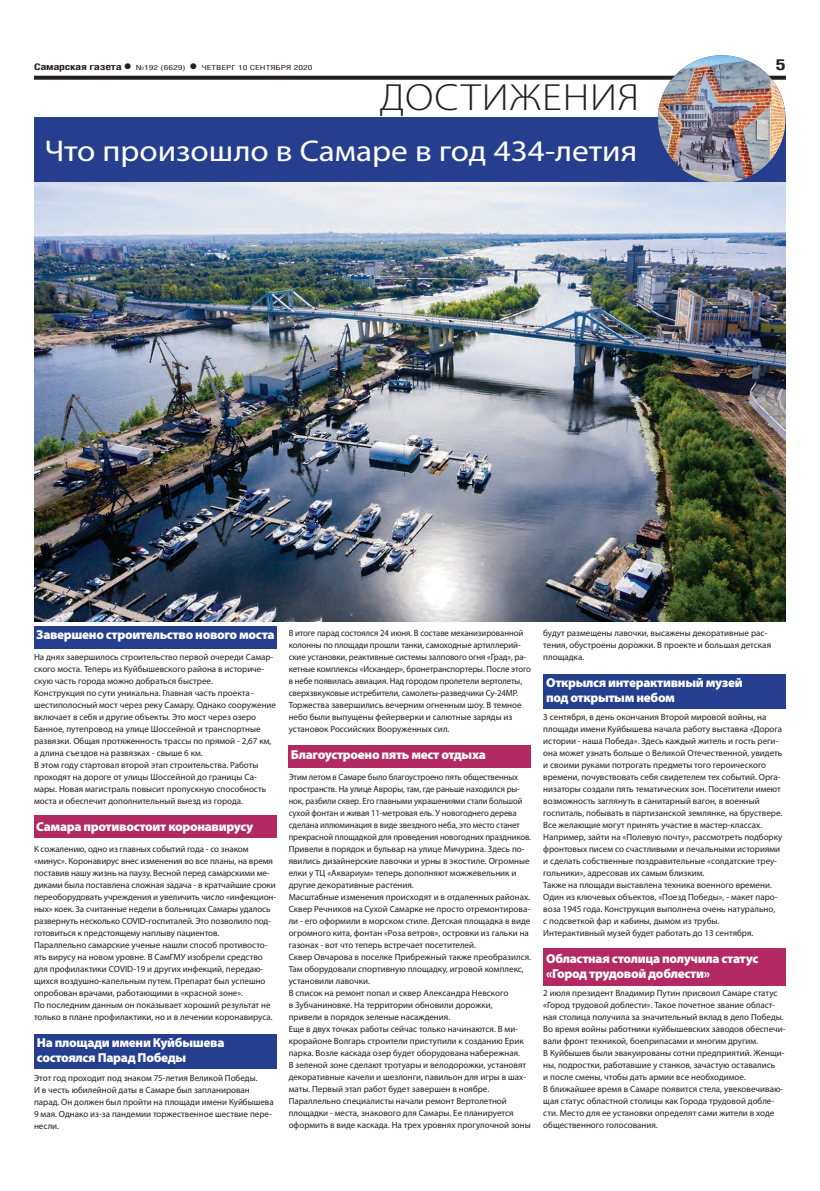
<style>
.page{position:relative;width:820px;height:1191px;background:#fff}
.page>*{position:absolute;margin:0;border:0;box-sizing:border-box;transform-origin:0 0}
.цифра_символ{font:300 38px "Myriad Pro";letter-spacing:.02em;color:#231f20;scale:1.11 1}
.цифра_символ-2{font:30px "Myriad Pro";color:#fff;scale:1.11 1}
.t1{font:700 15px "Helios Cond";color:#231f20;scale:1.4 1}
.допблок_заголовок_бе{font:900 13px/15px "Myriad Pro";letter-spacing:-.025em;color:#fff}
.допблок_текст{font:9px/12px "Myriad Pro";color:#231f20}
.допблок_текст-2{font:9px/12px "Myriad Pro";color:#231f20;scale:.96 1}
.t2{font:700 9px "Helios Cond";letter-spacing:-.02em;color:#231f20;scale:1.4 1}
.t3{font:7px "Helios Cond";color:#231f20;scale:1.4 1}
.s1{font-size:16px}
.s2{font-weight:700;font-size:16px}
</style>
<div class="page">
<svg style="left:34px;top:76px;width:751px;height:4px;background:#322f2f"></svg>
<div style="left:34px;top:815px;width:242px;height:23px;background:#b32964"></div>
<div style="left:288px;top:744px;width:243px;height:23px;background:#b32964"></div>
<div style="left:543px;top:948px;width:242px;height:38px;background:#b32964"></div>
<div style="left:34px;top:1034px;width:242px;height:35px;background:#253f8e"></div>
<div style="left:543px;top:674px;width:242px;height:35px;background:#253f8e"></div>
<div style="left:34px;top:118px;width:751px;height:65px;background:#253f8e"></div>
<img style="left:657px;top:55px;width:128px;height:128px;border-radius:64px">
<img style="left:34px;top:183px;width:751px;height:439px">
<div style="left:34px;top:626px;width:242px;height:23px;background:#253f8e"></div>
<p class="t2" style="left:34px;top:61px;width:71px">Самарская газета<span class="s1">•</span></p>
<p class="t3" style="left:136px;top:63px;width:37px">№192 (6629)</p>
<p class="t3" style="left:189px;top:63px;width:90px"><span class="s2">•</span> ЧЕТВЕРГ 10 СЕНТЯБРЯ 2020</p>
<p class="t1" style="left:775px;top:55px;width:9px">5</p>
<p class="цифра_символ" style="left:379px;top:75px;width:235px">ДОСТИЖЕНИЯ</p>
<p class="цифра_символ-2" style="left:44px;top:132px;width:535px">Что произошло в Самаре в год 434-летия</p>
<p class="допблок_заголовок_бе" style="left:36px;top:627px;width:240px">Завершено строительство нового моста</p>
<p class="допблок_текст" style="left:34px;top:651px;width:241px">На днях завершилось строительство первой очереди Самар&shy;ского моста. Теперь из Куйбышевского района в историче&shy;скую часть города можно добраться быстрее.</p>
<p class="допблок_текст" style="left:34px;top:687px;width:243px">Конструкция по сути уникальна. Главная часть проекта - шестиполосный мост через реку Самару. Однако сооружение включает в себя и другие объекты. Это мост через озеро Банное, путепровод на улице Шоссейной и транспортные развязки. Общая протяженность трассы по прямой - 2,67 км, а длина съездов на развязках - свыше 6 км.</p>
<p class="допблок_текст" style="left:34px;top:759px;width:233px">В этом году стартовал второй этап строительства. Работы проходят на дороге от улицы Шоссейной до границы Са&shy;мары. Новая магистраль повысит пропускную способность моста и обеспечит дополнительный выезд из города.</p>
<p class="допблок_заголовок_бе" style="left:36px;top:819px;width:218px">Самара противостоит коронавирусу</p>
<p class="допблок_текст" style="left:34px;top:843px;width:243px">К сожалению, одно из главных событий года - со знаком «минус». Коронавирус внес изменения во все планы, на время поставив нашу жизнь на паузу. Весной перед самарскими ме&shy;диками была поставлена сложная задача - в кратчайшие сроки переоборудовать учреждения и увеличить число «инфекцион&shy;ных» коек. За считанные недели в больницах Самары удалось развернуть несколько COVID-госпиталей. Это позволило под&shy;готовиться к предстоящему наплыву пациентов.</p>
<p class="допблок_текст" style="left:34px;top:939px;width:240px">Параллельно самарские ученые нашли способ противосто&shy;ять вирусу на новом уровне. В СамГМУ изобрели средство для профилактики COVID-19 и других инфекций, передаю&shy;щихся воздушно-капельным путем. Препарат был успешно опробован врачами, работающими в «красной зоне».<br>По последним данным он показывает хороший результат не только в плане профилактики, но и в лечении коронавируса.</p>
<p class="допблок_заголовок_бе" style="left:37px;top:1035px;width:189px">На площади имени Куйбышева состоялся Парад Победы</p>
<p class="допблок_текст" style="left:34px;top:1071px;width:241px">Этот год проходит под знаком 75-летия Великой Победы.<br>И в честь юбилейной даты в Самаре был запланирован парад. Он должен был пройти на площади имени Куйбышева 9 мая. Однако из-за пандемии торжественное шествие пере&shy;несли.</p>
<p class="допблок_текст" style="left:288px;top:627px;width:244px">В итоге парад состоялся 24 июня. В составе механизированной колонны по площади прошли танки, самоходные артиллерий&shy;ские установки, реактивные системы залпового огня «Град», ра&shy;кетные комплексы «Искандер», бронетранспортеры. После этого в небе появилась авиация. Над городом пролетели вертолеты, сверхзвкуковые истребители, самолеты-разведчики Су-24МР.</p>
<p class="допблок_текст" style="left:288px;top:699px;width:234px">Торжества завершились вечерним огненным шоу. В темное небо были выпущены фейерверки и салютные заряды из установок Российских Вооруженных сил.</p>
<p class="допблок_заголовок_бе" style="left:291px;top:747px;width:196px">Благоустроено пять мест отдыха</p>
<p class="допблок_текст-2" style="left:288px;top:771px;width:254px">Этим летом в Самаре было благоустроено пять общественных пространств. На улице Авроры, там, где раньше находился ры&shy;нок, разбили сквер. Его главными украшениями стали большой сухой фонтан и живая 11-метровая ель. У новогоднего дерева сделана иллюминация в виде звездного неба, это место станет прекрасной площадкой для проведения новогодних праздников.</p>
<p class="допблок_текст" style="left:288px;top:843px;width:242px">Привели в порядок и бульвар на улице Мичурина. Здесь по&shy;явились дизайнерские лавочки и урны в экостиле. Огромные елки у ТЦ «Аквариум» теперь дополняют можжевельник и другие декоративные растения.</p>
<p class="допблок_текст" style="left:288px;top:891px;width:243px">Масштабные изменения происходят и в отдаленных районах.<br>Сквер Речников на Сухой Самарке не просто отремонтирова&shy;ли - его оформили в морском стиле. Детская площадка в виде огромного кита, фонтан «Роза ветров», островки из гальки на газонах - вот что теперь встречает посетителей.</p>
<p class="допблок_текст" style="left:288px;top:951px;width:244px">Сквер Овчарова в поселке Прибрежный также преобразился.<br>Там оборудовали спортивную площадку, игровой комплекс, установили лавочки.</p>
<p class="допблок_текст" style="left:288px;top:987px;width:221px">В список на ремонт попал и сквер Александра Невского в Зубчаниновке. На территории обновили дорожки, привели в порядок зеленые насаждения.</p>
<p class="допблок_текст" style="left:288px;top:1023px;width:239px">Еще в двух точках работы сейчас только начинаются. В ми&shy;крорайоне Волгарь строители приступили к созданию Ерик парка. Возле каскада озер будет оборудована набережная.<br>В зеленой зоне сделают тротуары и велодорожки, установят декоративные качели и шезлонги, павильон для игры в шах&shy;маты. Первый этап работ будет завершен в ноябре.</p>
<p class="допблок_текст" style="left:288px;top:1095px;width:243px">Параллельно специалисты начали ремонт Вертолетной площадки - места, знакового для Самары. Ее планируется оформить в виде каскада. На трех уровнях прогулочной зоны</p>
<p class="допблок_текст" style="left:543px;top:627px;width:229px">будут размещены лавочки, высажены декоративные рас&shy;тения, обустроены дорожки. В проекте и большая детская площадка.</p>
<p class="допблок_заголовок_бе" style="left:546px;top:675px;width:198px">Открылся интерактивный музей под открытым небом</p>
<p class="допблок_текст" style="left:543px;top:711px;width:240px">3 сентября, в день окончания Второй мировой войны, на площади имени Куйбышева начала работу выставка «Дорога истории - наша Победа». Здесь каждый житель и гость реги&shy;она может узнать больше о Великой Отечественной, увидеть и своими руками потрогать предметы того героического времени, почувствовать себя свидетелем тех событий. Орга&shy;низаторы создали пять тематических зон. Посетители имеют возможность заглянуть в санитарный вагон, в военный госпиталь, побывать в партизанской землянке, на бруствере.</p>
<p class="допблок_текст" style="left:543px;top:819px;width:240px">Все желающие могут принять участие в мастер-классах.<br>Например, зайти на «Полевую почту», рассмотреть подборку фронтовых писем со счастливыми и печальными историями и сделать собственные поздравительные «солдатские треу&shy;гольники», адресовав их самым близким.</p>
<p class="допблок_текст" style="left:543px;top:879px;width:236px">Также на площади выставлена техника военного времени.<br>Один из ключевых объектов, «Поезд Победы», - макет паро&shy;воза 1945 года. Конструкция выполнена очень натурально, с подсветкой фар и кабины, дымом из трубы.</p>
<p class="допблок_текст" style="left:543px;top:927px;width:211px">Интерактивный музей будет работать до 13 сентября.</p>
<p class="допблок_заголовок_бе" style="left:546px;top:951px;width:213px">Областная столица получила статус «Город трудовой доблести»</p>
<p class="допблок_текст" style="left:543px;top:987px;width:244px">2 июля президент Владимир Путин присвоил Самаре статус «Город трудовой доблести». Такое почетное звание област&shy;ная столица получила за значительный вклад в дело Победы.<br>Во время войны работники куйбышевских заводов обеспечи&shy;вали фронт техникой, боеприпасами и многим другим.<br>В Куйбышев были эвакуированы сотни предприятий. Женщи&shy;ны, подростки, работавшие у станков, зачастую оставались<br>и после смены, чтобы дать армии все необходимое.</p>
<p class="допблок_текст" style="left:543px;top:1083px;width:241px">В ближайшее время в Самаре появится стела, увековечиваю&shy;щая статус областной столицы как Города трудовой добле&shy;сти. Место для ее установки определят сами жители в ходе общественного голосования.</p>
</div>
